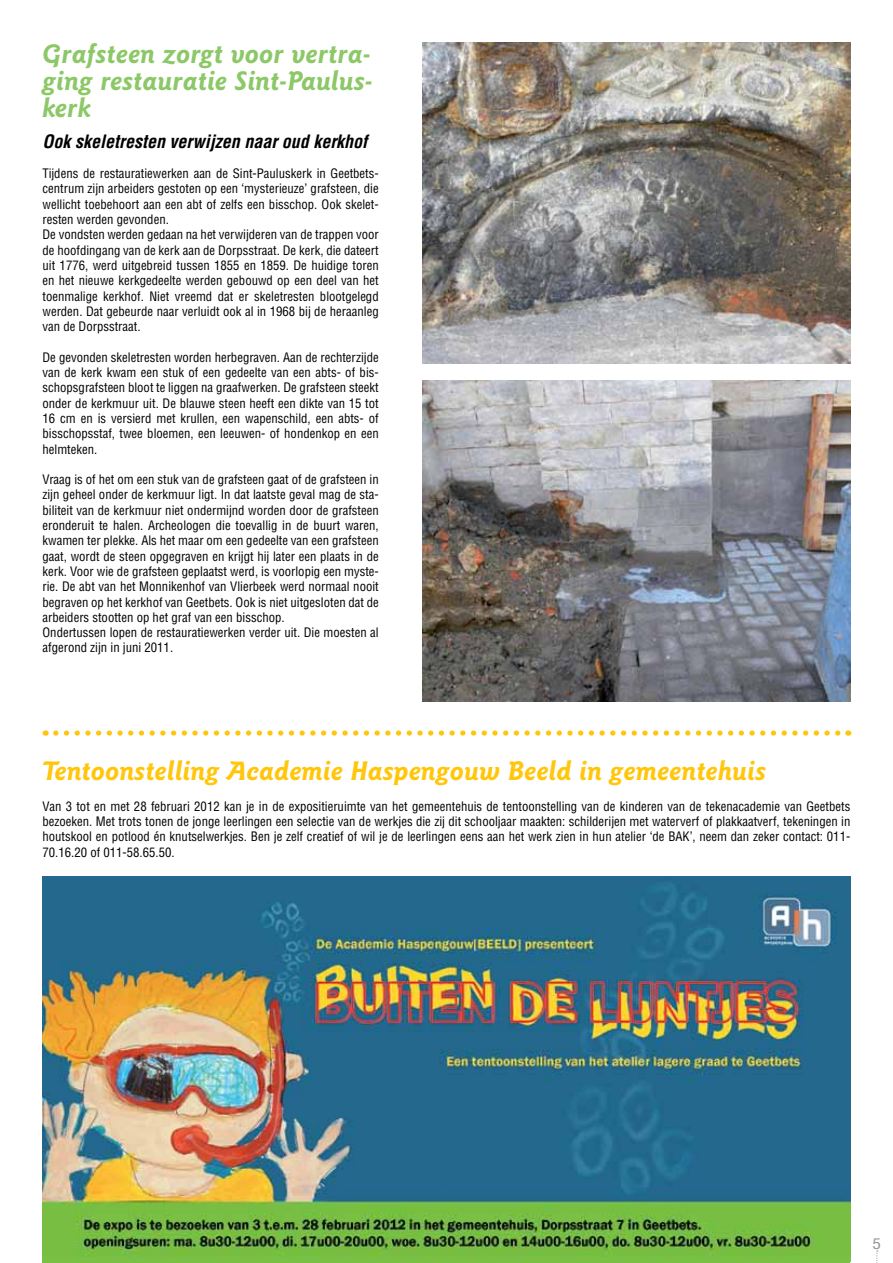
<style>
.page{position:relative;width:893px;height:1263px;background:#fff}
.page>*{position:absolute;margin:0;border:0;box-sizing:border-box;transform-origin:0 0}
.t1{font:italic 700 27px/27px "Goudy Sans IT Cby BT";color:#8cc867;text-align:justify}
.t2{font:italic 700 27px "Goudy Sans IT Cby BT";color:#ffc60b}
.t3{font:italic 700 condensed 18px "Helvetica";color:#000}
.t4{font:condensed 14.4px "Helvetica";color:#939598;scale:1.2 1}
.t5{font:condensed 12.75px/15.3px "Helvetica";color:#000;text-align:justify}
</style>
<div class="page">
<svg style="left:876px;top:1250px;width:2px;height:13px"></svg>
<img style="left:422px;top:43px;width:428px;height:321px">
<img style="left:422px;top:381px;width:428px;height:320px">
<svg style="left:56px;top:730px;width:785px;height:6px"></svg>
<img style="left:43px;top:877px;width:807px;height:384px">
<h1 class="t1" style="left:43px;top:41px;width:332px">Grafsteen zorgt voor vertra&shy;ging restauratie Sint-Paulus&shy;kerk</h1>
<h2 class="t3" style="left:43px;top:130px;width:326px">Ook skeletresten verwijzen naar oud kerkhof</h2>
<p class="t5" style="left:43px;top:166px;width:338px;text-align:left">Tijdens de restauratiewerken aan de Sint-Pauluskerk in Geetbets&shy;centrum zijn arbeiders gestoten op een ‘mysterieuze’ grafsteen, die wellicht toebehoort aan een abt of zelfs een bisschop. Ook skelet&shy;resten werden gevonden.<br>De vondsten werden gedaan na het verwijderen van de trappen voor de hoofdingang van de kerk aan de Dorpsstraat. De kerk, die dateert uit 1776, werd uitgebreid tussen 1855 en 1859. De huidige toren en het nieuwe kerkgedeelte werden gebouwd op een deel van het toenmalige kerkhof. Niet vreemd dat er skeletresten blootgelegd werden. Dat gebeurde naar verluidt ook al in 1968 bij de heraanleg van de Dorpsstraat.</p>
<p class="t5" style="left:43px;top:349px;width:338px">De gevonden skeletresten worden herbegraven. Aan de rechterzijde van de kerk kwam een stuk of een gedeelte van een abts- of bis&shy;schopsgrafsteen bloot te liggen na graafwerken. De grafsteen steekt onder de kerkmuur uit. De blauwe steen heeft een dikte van 15 tot 16 cm en is versierd met krullen, een wapenschild, een abts- of bisschopsstaf, twee bloemen, een leeuwen- of hondenkop en een helmteken.</p>
<p class="t5" style="left:43px;top:472px;width:338px;text-align:left">Vraag is of het om een stuk van de grafsteen gaat of de grafsteen in zijn geheel onder de kerkmuur ligt. In dat laatste geval mag de sta&shy;biliteit van de kerkmuur niet ondermijnd worden door de grafsteen eronderuit te halen. Archeologen die toevallig in de buurt waren, kwamen ter plekke. Als het maar om een gedeelte van een grafsteen gaat, wordt de steen opgegraven en krijgt hij later een plaats in de kerk. Voor wie de grafsteen geplaatst werd, is voorlopig een myste&shy;rie. De abt van het Monnikenhof van Vlierbeek werd normaal nooit begraven op het kerkhof van Geetbets. Ook is niet uitgesloten dat de arbeiders stootten op het graf van een bisschop.<br>Ondertussen lopen de restauratiewerken verder uit. Die moesten al afgerond zijn in juni 2011.</p>
<h1 class="t2" style="left:43px;top:754px;width:725px">Tentoonstelling Academie Haspengouw Beeld in gemeentehuis</h1>
<p class="t5" style="left:43px;top:798px;width:809px">Van 3 tot en met 28 februari 2012 kan je in de expositieruimte van het gemeentehuis de tentoonstelling van de kinderen van de tekenacademie van Geetbets bezoeken. Met trots tonen de jonge leerlingen een selectie van de werkjes die zij dit schooljaar maakten: schilderijen met waterverf of plakkaatverf, tekeningen in houtskool en potlood én knutselwerkjes. Ben je zelf creatief of wil je de leerlingen eens aan het werk zien in hun atelier ‘de BAK’, neem dan zeker contact: 011- 70.16.20 of 011-58.65.50.</p>
<p class="t4" style="left:872px;top:1234px;width:9px">5</p>
</div>
